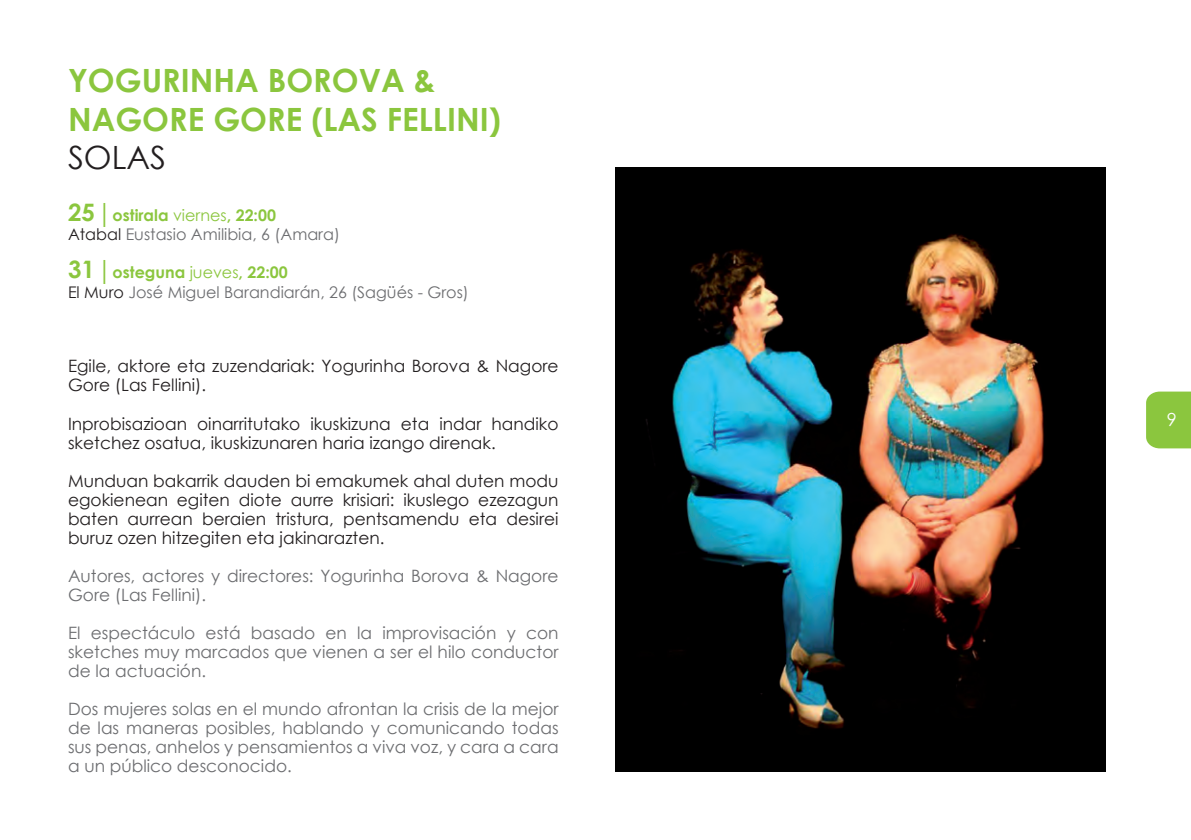
<style>
.page{position:relative;width:1191px;height:840px;background:#fff}
.page>*{position:absolute;margin:0;border:0;box-sizing:border-box;transform-origin:0 0}
.t1{font:700 32px/38.4px "Century Gothic";color:#8bc63e}
.t2{font:32px "Century Gothic";color:#231f20}
.t3{font:18px "Century Gothic";color:#fff}
.t4{font:17px/19px "Century Gothic";color:#231f20}
.t5{font:17px/19px "Century Gothic";color:#6c6d70;text-align:justify}
.t6{font:16px/19.2px "Century Gothic";color:#6c6d70}
.s1{font-weight:700;font-size:24px;color:#8bc63e}
.s2{font-family:"Frutiger";font-weight:300;font-size:24px;color:#8bc63e}
.s3{font-weight:700;color:#8bc63e}
.s4{color:#8bc63e}
.s5{color:#231f20}
</style>
<div class="page">
<div style="left:1146px;top:391px;width:45px;height:57px;background:#8bc63e"></div>
<img style="left:615px;top:168px;width:491px;height:603px">
<h1 class="t1" style="left:68px;top:60px;width:434px">YOGURINHA BOROVA &amp;<br>NAGORE GORE (LAS FELLINI)</h1>
<h1 class="t2" style="left:68px;top:135px;width:100px">SOLAS</h1>
<p class="t6" style="left:68px;top:205px;width:273px"><span class="s1">25</span> <span class="s2">|</span> <span class="s3">OSTIRALA</span> <span class="s4">viernes</span><span class="s3">, 22:00<br></span><span class="s5">Atabal</span> Eustasio Amilibia, 6 (Amara)</p>
<p class="t6" style="left:68px;top:262px;width:402px"><span class="s1">31</span> <span class="s2">|</span> <span class="s3">OSTEGUNA</span> <span class="s4">jueves</span><span class="s3">, 22:00<br></span><span class="s5">El Muro</span> José Miguel Barandiarán, 26 (Sagüés - Gros)</p>
<p class="t4" style="left:68px;top:356px;width:492px">Egile, aktore eta zuzendariak: Yogurinha Borova &amp; Nagore<br>Gore (Las Fellini).</p>
<p class="t4" style="left:68px;top:413px;width:492px">Inprobisazioan oinarritutako ikuskizuna eta indar handiko sketchez osatua, ikuskizunaren haria izango direnak.</p>
<p class="t4" style="left:68px;top:470px;width:492px;text-align:justify">Munduan bakarrik dauden bi emakumek ahal duten modu egokienean egiten diote aurre krisiari: ikuslego ezezagun baten aurrean beraien tristura, pentsamendu eta desirei buruz ozen hitzegiten eta jakinarazten.</p>
<p class="t5" style="left:68px;top:565px;width:492px">Autores, actores y directores: Yogurinha Borova &amp; Nagore<br>Gore (Las Fellini).</p>
<p class="t5" style="left:68px;top:622px;width:492px">El espectáculo está basado en la improvisación y con sketches muy marcados que vienen a ser el hilo conductor de la actuación.</p>
<p class="t5" style="left:68px;top:698px;width:492px">Dos mujeres solas en el mundo afrontan la crisis de la mejor de las maneras posibles, hablando y comunicando todas sus penas, anhelos y pensamientos a viva voz, y cara a cara a un público desconocido.</p>
<p class="t3" style="left:1166px;top:407px;width:11px">9</p>
</div>
